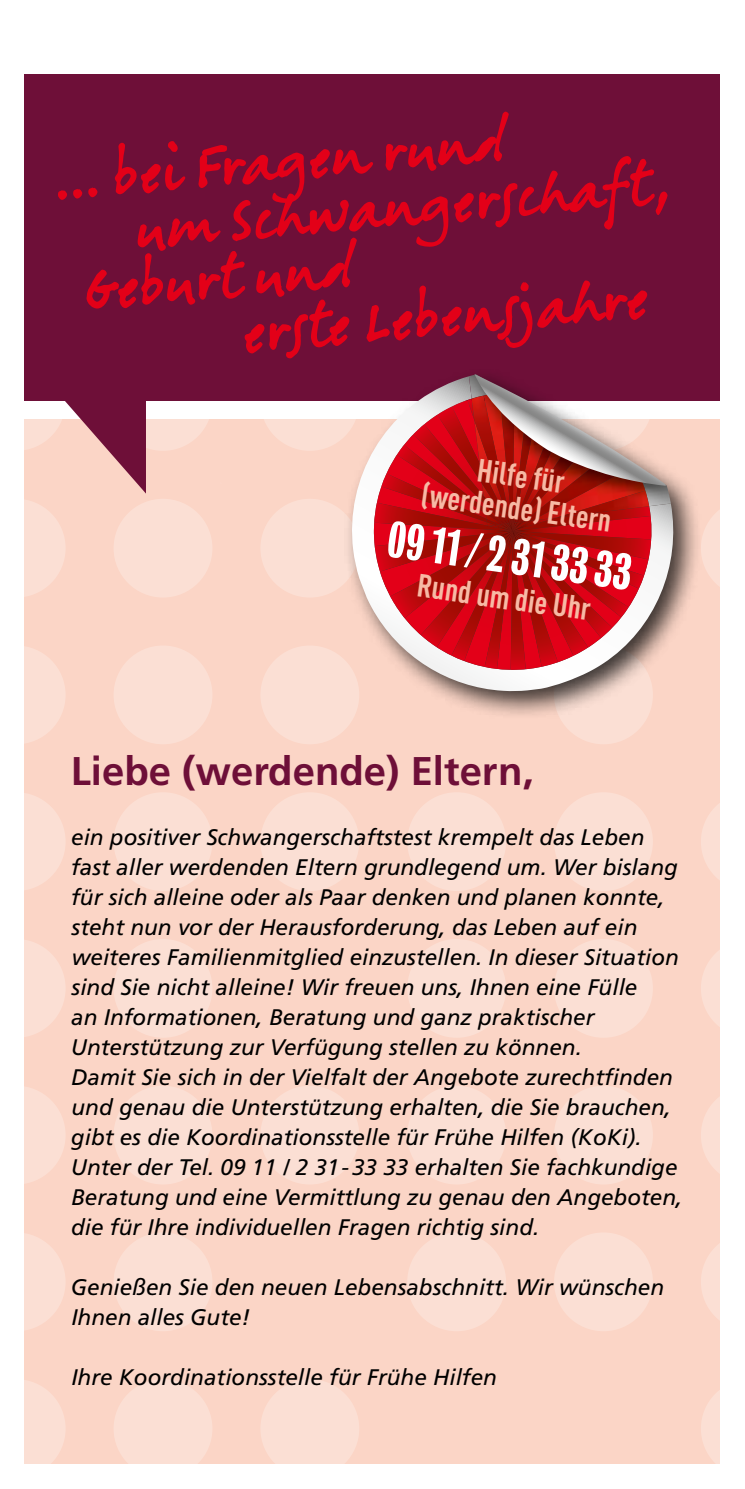
<style>
.page{position:relative;width:745px;height:1489px;background:#fff}
.page>*{position:absolute;margin:0;border:0;box-sizing:border-box;transform-origin:0 0}
.t1{font:53.5px "Berranger Hand ITC Std";color:#e30018}
.t2{font:46.75px "Bureau Grot One Five";color:#fff}
.t3{font:700 40px "Frutiger";color:#6e0f38}
.t4{font:700 31.75px/31.8px "DIN Cond";color:#f7baa5;text-align:center}
.t5{font:italic 22.5px/30px "Frutiger";color:#000}
</style>
<div class="page">
<div style="left:25px;top:74px;width:694px;height:1389px;background:#fbd5c6"></div>
<svg style="left:24px;top:74px;width:1px;height:83px"></svg>
<svg style="left:719px;top:74px;width:1px;height:83px"></svg>
<div style="left:113px;top:352px;width:99px;height:99px;background:#fbdfd4;border-radius:50%"></div>
<div style="left:260px;top:352px;width:99px;height:99px;background:#fbdfd4;border-radius:50%"></div>
<div style="left:113px;top:498px;width:99px;height:99px;background:#fbdfd4;border-radius:50%"></div>
<div style="left:260px;top:498px;width:99px;height:99px;background:#fbdfd4;border-radius:50%"></div>
<svg style="left:702px;top:498px;width:18px;height:99px"></svg>
<svg style="left:24px;top:645px;width:41px;height:99px"></svg>
<div style="left:113px;top:645px;width:99px;height:99px;background:#fbdfd4;border-radius:50%"></div>
<div style="left:260px;top:645px;width:99px;height:99px;background:#fbdfd4;border-radius:50%"></div>
<div style="left:553px;top:645px;width:99px;height:99px;background:#fbdfd4;border-radius:50%"></div>
<svg style="left:24px;top:792px;width:41px;height:99px"></svg>
<div style="left:113px;top:792px;width:99px;height:99px;background:#fbdfd4;border-radius:50%"></div>
<div style="left:260px;top:792px;width:99px;height:99px;background:#fbdfd4;border-radius:50%"></div>
<div style="left:407px;top:792px;width:98px;height:99px;background:#fbdfd4;border-radius:50%"></div>
<div style="left:553px;top:792px;width:99px;height:99px;background:#fbdfd4;border-radius:50%"></div>
<svg style="left:701px;top:792px;width:19px;height:99px"></svg>
<svg style="left:24px;top:938px;width:41px;height:99px"></svg>
<div style="left:113px;top:938px;width:99px;height:99px;background:#fbdfd4;border-radius:50%"></div>
<div style="left:407px;top:938px;width:98px;height:99px;background:#fbdfd4;border-radius:50%"></div>
<div style="left:553px;top:938px;width:99px;height:99px;background:#fbdfd4;border-radius:50%"></div>
<svg style="left:701px;top:938px;width:19px;height:99px"></svg>
<svg style="left:24px;top:1085px;width:41px;height:99px"></svg>
<div style="left:113px;top:1085px;width:99px;height:99px;background:#fbdfd4;border-radius:50%"></div>
<div style="left:260px;top:1085px;width:99px;height:99px;background:#fbdfd4;border-radius:50%"></div>
<div style="left:407px;top:1085px;width:98px;height:99px;background:#fbdfd4;border-radius:50%"></div>
<div style="left:553px;top:1085px;width:99px;height:99px;background:#fbdfd4;border-radius:50%"></div>
<svg style="left:701px;top:1085px;width:19px;height:99px"></svg>
<svg style="left:24px;top:1232px;width:41px;height:99px"></svg>
<div style="left:113px;top:1232px;width:99px;height:99px;background:#fbdfd4;border-radius:50%"></div>
<div style="left:407px;top:1232px;width:98px;height:99px;background:#fbdfd4;border-radius:50%"></div>
<div style="left:553px;top:1232px;width:99px;height:99px;background:#fbdfd4;border-radius:50%"></div>
<svg style="left:701px;top:1232px;width:19px;height:99px"></svg>
<svg style="left:24px;top:1378px;width:42px;height:86px"></svg>
<svg style="left:113px;top:1378px;width:99px;height:99px;fill:#fbdfd4"></svg>
<svg style="left:260px;top:1378px;width:99px;height:99px;fill:#fbdfd4"></svg>
<svg style="left:700px;top:1378px;width:20px;height:86px"></svg>
<div style="left:25px;top:74px;width:694px;height:327px;background:#6e0f38"></div>
<div style="left:10px;top:401px;width:720px;height:17px;background:#fff"></div>
<svg style="left:24px;top:205px;width:122px;height:392px"></svg>
<div style="left:342px;top:366px;width:360px;height:354px;background:#000;opacity:.75"></div>
<svg style="left:344px;top:380px;width:255px;height:311px"></svg>
<svg style="left:367px;top:399px;width:288px;height:276px;background:#ca4347"></svg>
<svg style="left:374px;top:374px;width:293px;height:157px"></svg>
<h1 class="t1" style="left:50px;top:143px;width:454px;rotate:-5deg">... bei Fragen rund</h1>
<h1 class="t1" style="left:132px;top:193px;width:536px;rotate:-5deg">um Schwangerschaft,</h1>
<h1 class="t1" style="left:81px;top:253px;width:270px;rotate:-5deg">Geburt und</h1>
<h1 class="t1" style="left:239px;top:296px;width:408px;rotate:-5deg">erste Lebensjahre</h1>
<h3 class="t4" style="left:428px;top:446px;width:193px;rotate:8deg">Hilfe für (werdende) Eltern</h3>
<h2 class="t2" style="left:391px;top:512px;width:247px;rotate:8deg">0911/2313333</h2>
<h3 class="t4" style="left:419px;top:568px;width:176px;rotate:8deg">Rund um die Uhr</h3>
<h3 class="t3" style="left:71px;top:747px;width:464px">Liebe (werdende) Eltern,</h3>
<p class="t5" style="left:71px;top:822px;width:612px">ein positiver Schwangerschaftstest krempelt das Leben fast aller werdenden Eltern grundlegend um. Wer bislang für sich alleine oder als Paar denken und planen konnte, steht nun vor der Herausforderung, das Leben auf ein weiteres Familienmitglied einzustellen. In dieser Situation sind Sie nicht alleine! Wir freuen uns, Ihnen eine Fülle<br>an Informationen, Beratung und ganz praktischer Unterstützung zur Verfügung stellen zu können.<br>Damit Sie sich in der Vielfalt der Angebote zurechtfinden und genau die Unterstützung erhalten, die Sie brauchen, gibt es die Koordinationsstelle für Frühe Hilfen (KoKi).<br>Unter der Tel. 09 11 / 2 31- 33 33 erhalten Sie fachkundige Beratung und eine Vermittlung zu genau den Angeboten, die für Ihre individuellen Fragen richtig sind.</p>
<p class="t5" style="left:71px;top:1272px;width:594px">Genießen Sie den neuen Lebensabschnitt. Wir wünschen<br>Ihnen alles Gute!</p>
<p class="t5" style="left:71px;top:1362px;width:427px">Ihre Koordinationsstelle für Frühe Hilfen</p>
</div>
